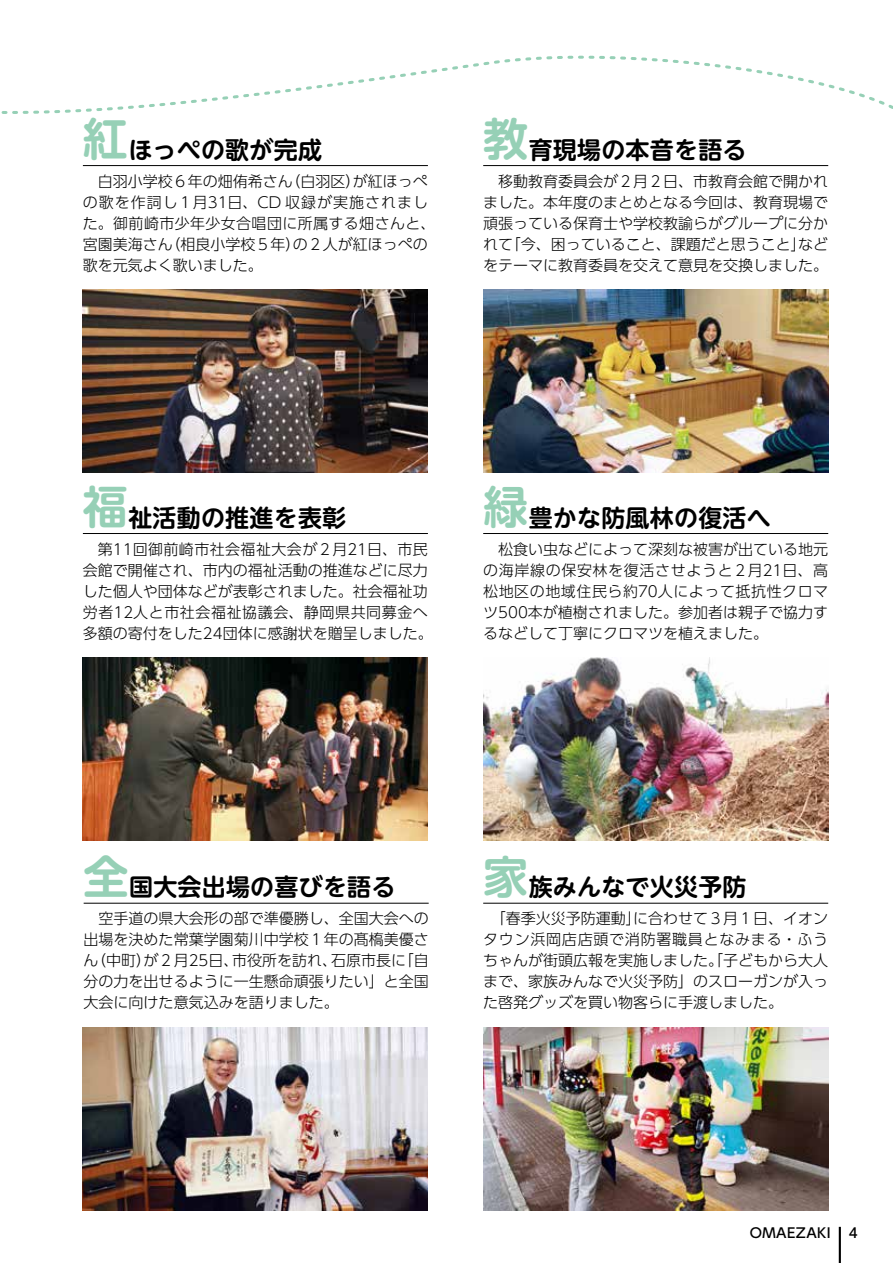
<style>
.page{position:relative;width:893px;height:1263px;background:#fff}
.page>*{position:absolute;margin:0;border:0;box-sizing:border-box;transform-origin:0 0}
.t1{font:700 24px "UD Shin M Go Pro De";letter-spacing:.01em;color:#000}
.t2{font:300 15px/21px "UD Shin Go Pro";color:#000}
.t3{font:300 15px "UD Shin Go Pro";letter-spacing:.065em;color:#000}
.t4{font:300 15px "UD Shin Go Pro";letter-spacing:.025em;color:#000}
.t5{font:500 13.5px "UD Shin Go Pro";letter-spacing:.035em;color:#000}
.s1{font-size:45px;color:#96d0b6}
</style>
<div class="page">
<hr style="left:83px;top:165px;width:345px;height:1px;background:#000">
<img style="left:83px;top:289px;width:345px;height:183px">
<hr style="left:483px;top:165px;width:345px;height:1px;background:#000">
<img style="left:483px;top:289px;width:345px;height:183px">
<hr style="left:83px;top:533px;width:345px;height:1px;background:#000">
<hr style="left:483px;top:533px;width:345px;height:1px;background:#000">
<img style="left:483px;top:657px;width:345px;height:183px">
<hr style="left:84px;top:903px;width:345px;height:1px;background:#000">
<img style="left:483px;top:1027px;width:345px;height:183px">
<img style="left:83px;top:657px;width:345px;height:183px">
<hr style="left:483px;top:903px;width:345px;height:1px;background:#000">
<img style="left:83px;top:1027px;width:345px;height:183px">
<hr style="left:839px;top:1227px;width:2px;height:36px;background:#000">
<svg style="left:1px;top:55px;width:892px;height:59px"></svg>
<p class="t1" style="left:83px;top:130px;width:241px"><span class="s1">紅</span>ほっぺの歌が完成</p>
<p class="t2" style="left:353px;top:170px;width:76px">が紅ほっぺ</p>
<p class="t2" style="left:285px;top:170px;width:76px">（白羽区）</p>
<p class="t2" style="left:98px;top:170px;width:196px">白羽小学校６年の畑侑希さん</p>
<p class="t3" style="left:83px;top:190px;width:347px">の歌を作詞し１月31日、CD 収録が実施されまし</p>
<p class="t4" style="left:83px;top:211px;width:354px">た。御前崎市少年少女合唱団に所属する畑さんと、</p>
<p class="t2" style="left:165px;top:233px;width:264px">（相良小学校５年の）２人が紅ほっぺの</p>
<p class="t2" style="left:83px;top:233px;width:181px">宮園美海さん<br>歌を元気よく歌いました。</p>
<p class="t1" style="left:483px;top:130px;width:265px"><span class="s1">教</span>育現場の本音を語る</p>
<p class="t2" style="left:483px;top:170px;width:347px;text-align:right">移動教育委員会が２月２日、市教育会館で開かれました。本年度のまとめとなる今回は、教育現場で頑張っている保育士や学校教諭らがグループに分かなど</p>
<p class="t2" style="left:506px;top:233px;width:302px">「今、困っていること、課題だと思うこと」</p>
<p class="t2" style="left:483px;top:233px;width:347px">れて<br>をテーマに教育委員を交えて意見を交換しました。</p>
<p class="t1" style="left:83px;top:498px;width:265px"><span class="s1">福</span>祉活動の推進を表彰</p>
<p class="t2" style="left:83px;top:538px;width:351px;text-indent:15px">第11回御前崎市社会福祉大会が２月21日、市民会館で開催され、市内の福祉活動の推進などに尽力した個人や団体などが表彰されました。社会福祉功労者12人と市社会福祉協議会、静岡県共同募金へ多額の寄付をした24団体に感謝状を贈呈しました。</p>
<p class="t1" style="left:483px;top:498px;width:289px"><span class="s1">緑</span>豊かな防風林の復活へ</p>
<p class="t2" style="left:483px;top:538px;width:347px;text-align:justify;text-indent:15px">松食い虫などによって深刻な被害が出ている地元の海岸線の保安林を復活させようと２月21日、高松地区の地域住民ら約70人によって抵抗性クロマツ500本が植樹されました。参加者は親子で協力するなどして丁寧にクロマツを植えました。</p>
<p class="t1" style="left:84px;top:868px;width:313px"><span class="s1">全</span>国大会出場の喜びを語る</p>
<p class="t2" style="left:84px;top:908px;width:346px;text-align:right">空手道の県大会形の部で準優勝し、全国大会への出場を決めた常葉学園菊川中学校１年の髙槗美優さ「自</p>
<p class="t2" style="left:84px;top:950px;width:346px">（ん中町が）２月25日、<br>分の力を出せるように一生懸命頑張りたい」と全国大会に向けた意気込みを語りました。</p>
<p class="t2" style="left:232px;top:950px;width:106px">市役所を訪れ、</p>
<p class="t2" style="left:331px;top:950px;width:76px">石原市長に</p>
<p class="t1" style="left:483px;top:868px;width:265px"><span class="s1">家</span>族みんなで火災予防</p>
<p class="t2" style="left:633px;top:908px;width:197px">に合わせて３月１日、イオン</p>
<p class="t2" style="left:483px;top:908px;width:347px;text-indent:8px">「春季火災予防運動」<br>タウン浜岡店店頭で消防署職員となみまる・ふうちゃんが街頭広報を実施しました。「子どもから大人まで、家族みんなで火災予防」のスローガンが入った啓発グッズを買い物客らに手渡しました。</p>
<p class="t5" style="left:750px;top:1221px;width:83px">OMAEZAKI</p>
<p class="t5" style="left:849px;top:1221px;width:10px">4</p>
</div>
